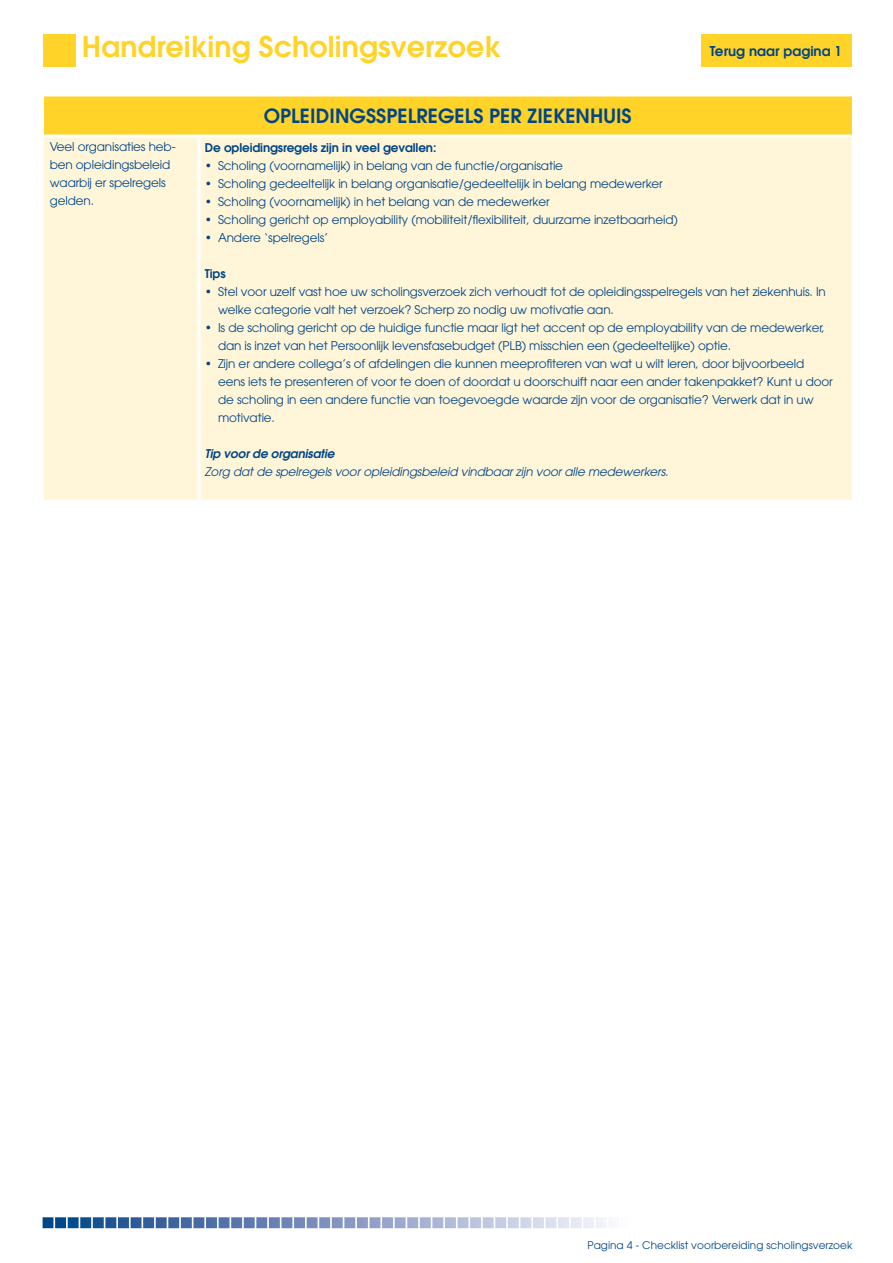
<style>
.page{position:relative;width:893px;height:1263px;background:#fff}
.page>*{position:absolute;margin:0;border:0;box-sizing:border-box;transform-origin:0 0}
._00_Titel_2_kolommen{font:600 28.5px "Avant Garde";letter-spacing:.005em;color:#ffd328}
._01_Kadertekst{font:600 19.5px "Avant Garde";letter-spacing:.005em;color:#004587}
._00_Titel_2_kolommen-2{font:600 13.5px "Avant Garde";letter-spacing:.005em;color:#004587}
._01_Kadertekst-2{font:12px/18px "Avant Garde";letter-spacing:-.01em;color:#004587}
._01_Kadertekst-3{font:italic 12px "Avant Garde";letter-spacing:-.01em;color:#004587}
._01_Kadertekst-4{font:600 12px "Avant Garde";letter-spacing:-.01em;color:#004587}
._01_Kadertekst-5{font:italic 600 12px "Avant Garde";letter-spacing:-.01em;color:#004587}
._00_Titel_2_kolommen-3{font:10.5px "Avant Garde";letter-spacing:.005em;color:#004587}
</style>
<div class="page">
<div style="left:43px;top:34px;width:32px;height:33px;background:#ffd328"></div>
<div style="left:44px;top:95px;width:808px;height:41px;background:#ffd328"></div>
<div style="left:44px;top:138px;width:808px;height:362px;background:#fff6d9"></div>
<hr style="left:44px;top:93px;width:155px;height:3px;background:#fff">
<hr style="left:199px;top:93px;width:653px;height:3px;background:#fff">
<hr style="left:44px;top:135px;width:155px;height:3px;background:#fff">
<hr style="left:199px;top:135px;width:653px;height:3px;background:#fff">
<hr style="left:197px;top:138px;width:3px;height:362px;background:#fff">
<div style="left:701px;top:34px;width:150px;height:33px;background:#ffd328"></div>
<svg style="left:43px;top:1217px;width:563px;height:11px;background:#8fa4c8"></svg>
<p class="_00_Titel_2_kolommen" style="left:82px;top:28px;width:421px">Handreiking Scholingsverzoek</p>
<p class="_01_Kadertekst" style="left:264px;top:103px;width:369px">OPLEIDINGSSPELREGELS PER ZIEKENHUIS</p>
<p class="_00_Titel_2_kolommen-2" style="left:710px;top:43px;width:134px">Terug naar pagina 1</p>
<p class="_01_Kadertekst-2" style="left:50px;top:138px;width:127px">Veel organisaties heb&shy;ben opleidingsbeleid waarbij er spelregels gelden.</p>
<p class="_01_Kadertekst-4" style="left:205px;top:139px;width:233px">De opleidingsregels zijn in veel gevallen:</p>
<p class="_01_Kadertekst-2" style="left:205px;top:156px;width:360px">• Scholing (voornamelijk) in belang van de functie/organisatie</p>
<p class="_01_Kadertekst-2" style="left:205px;top:174px;width:459px">• Scholing gedeeltelijk in belang organisatie/gedeeltelijk in belang medewerker</p>
<p class="_01_Kadertekst-2" style="left:205px;top:192px;width:346px">• Scholing (voornamelijk) in het belang van de medewerker</p>
<p class="_01_Kadertekst-2" style="left:205px;top:210px;width:474px">• Scholing gericht op employability (mobiliteit/flexibiliteit, duurzame inzetbaarheid)</p>
<p class="_01_Kadertekst-2" style="left:205px;top:228px;width:125px">• Andere ‘spelregels’</p>
<p class="_01_Kadertekst-4" style="left:205px;top:265px;width:22px">Tips</p>
<p class="_01_Kadertekst-2" style="left:218px;top:282px;width:609px;text-indent:-13px">• Stel voor uzelf vast hoe uw scholingsverzoek zich verhoudt tot de opleidingsspelregels van het ziekenhuis. In welke categorie valt het verzoek? Scherp zo nodig uw motivatie aan.</p>
<p class="_01_Kadertekst-2" style="left:218px;top:318px;width:608px;text-indent:-13px">• Is de scholing gericht op de huidige functie maar ligt het accent op de employability van de medewerker, dan is inzet van het Persoonlijk levensfasebudget (PLB) misschien een (gedeeltelijke) optie.</p>
<p class="_01_Kadertekst-2" style="left:218px;top:354px;width:616px;text-indent:-13px">• Zijn er andere collega’s of afdelingen die kunnen meeprofiteren van wat u wilt leren, door bijvoorbeeld eens iets te presenteren of voor te doen of doordat u doorschuift naar een ander takenpakket? Kunt u door de scholing in een andere functie van toegevoegde waarde zijn voor de organisatie? Verwerk dat in uw motivatie.</p>
<p class="_01_Kadertekst-5" style="left:205px;top:445px;width:131px">Tip voor de organisatie</p>
<p class="_01_Kadertekst-3" style="left:205px;top:464px;width:465px">Zorg dat de spelregels voor opleidingsbeleid vindbaar zijn voor alle medewerkers.</p>
<p class="_00_Titel_2_kolommen-3" style="left:587px;top:1239px;width:266px">Pagina 4 - Checklist voorbereiding scholingsverzoek</p>
</div>
